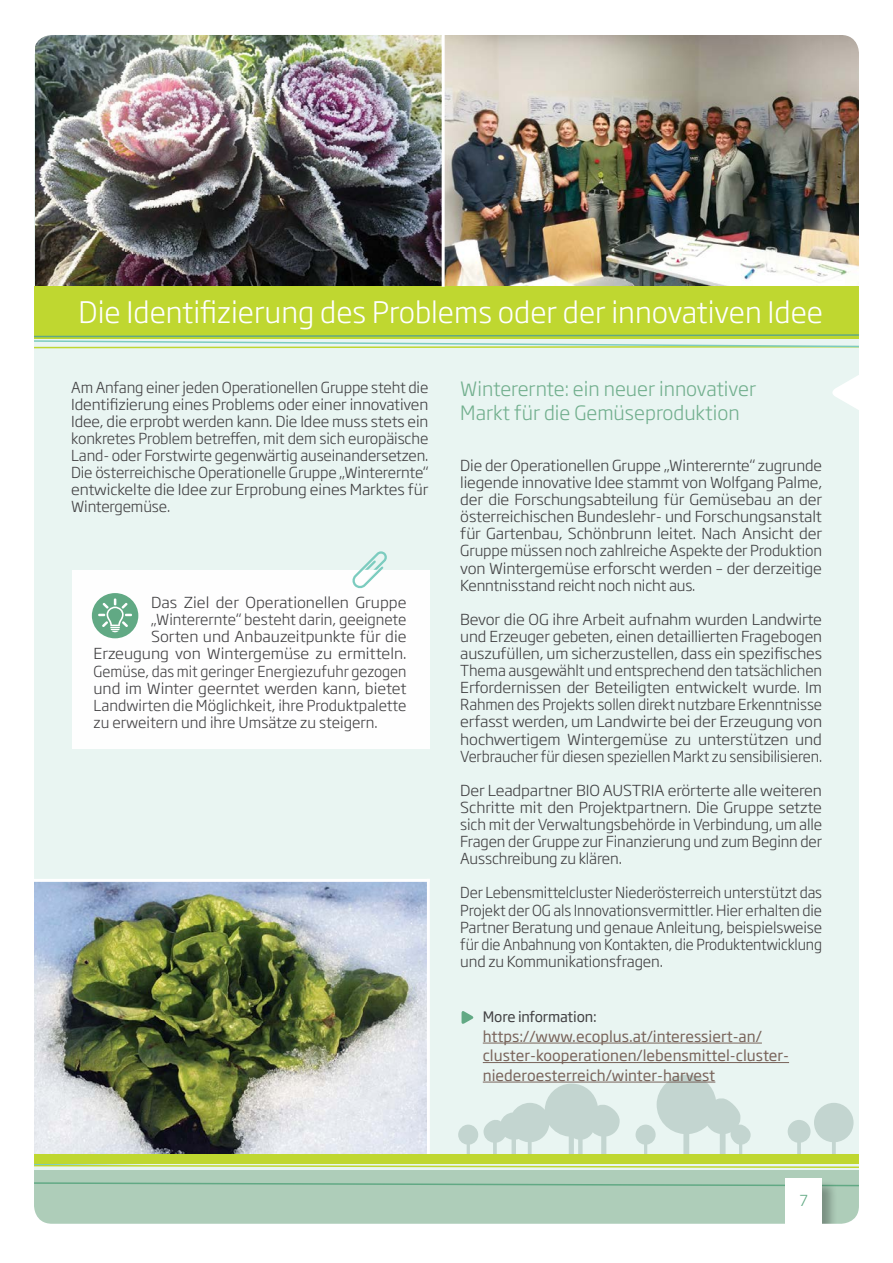
<style>
.page{position:relative;width:893px;height:1263px;background:#fff}
.page>*{position:absolute;margin:0;border:0;box-sizing:border-box;transform-origin:0 0}
.t1{font:300 29.25px "Soho Gothic Pro";color:#fff}
.t2{font:300 19.5px/23.4px "Soho Gothic Pro";color:#72af8e}
.t3{font:300 15px/17.1px "Soho Gothic Pro";letter-spacing:-.01em;color:#414042;text-align:justify}
.t4{font:300 15px/17.1px "Soho Gothic Pro";letter-spacing:-.01em;color:#414042;text-align:justify;scale:1.05 1}
.t5{font:15px/19.5px "Soho Gothic Std";color:#79645b}
.t6{font:300 15px "Soho Gothic Pro";letter-spacing:-.01em;color:#414042;scale:.96 1}
.t7{font:300 15px "Soho Gothic Pro";color:#61a984}
.t8{font:14.25px "Soho Gothic Pro";letter-spacing:-.01em;color:#414042}
</style>
<div class="page">
<img style="left:34px;top:35px;width:825px;height:1189px">
<h1 class="t1" style="left:79px;top:289px;width:746px">Die Identifizierung des Problems oder der innovativen Idee</h1>
<p class="t3" style="left:71px;top:378px;width:359px">Am Anfang einer jeden Operationellen Gruppe steht die Identifizierung eines Problems oder einer innovativen Idee, die erprobt werden kann. Die Idee muss stets ein konkretes Problem betreffen, mit dem sich europäische Land- oder Forstwirte gegenwärtig auseinandersetzen.<br>Die österreichische Operationelle Gruppe „Winterernte“ entwickelte die Idee zur Erprobung eines Marktes für Wintergemüse.</p>
<p class="t4" style="left:151px;top:593px;width:245px">Das Ziel der Operationellen Gruppe</p>
<p class="t3" style="left:151px;top:610px;width:257px">„Winterernte“ besteht darin, geeignete</p>
<p class="t4" style="left:151px;top:627px;width:245px">Sorten und Anbauzeitpunkte für die</p>
<p class="t4" style="left:94px;top:644px;width:300px">Erzeugung von Wintergemüse zu ermitteln.</p>
<p class="t6" style="left:94px;top:659px;width:328px">Gemüse, das mit geringer Energiezufuhr gezogen</p>
<p class="t4" style="left:94px;top:679px;width:300px">und im Winter geerntet werden kann, bietet</p>
<p class="t3" style="left:94px;top:696px;width:315px">Landwirten die Möglichkeit, ihre Produktpalette</p>
<p class="t3" style="left:94px;top:713px;width:286px">zu erweitern und ihre Umsätze zu steigern.</p>
<h2 class="t2" style="left:460px;top:376px;width:297px">Winterernte: ein neuer innovativer<br>Markt für die Gemüseproduktion</h2>
<p class="t3" style="left:460px;top:456px;width:363px">Die der Operationellen Gruppe „Winterernte“ zugrunde liegende innovative Idee stammt von Wolfgang Palme, der die Forschungsabteilung für Gemüsebau an der österreichischen Bundeslehr- und Forschungsanstalt für Gartenbau, Schönbrunn leitet. Nach Ansicht der Gruppe müssen noch zahlreiche Aspekte der Produktion von Wintergemüse erforscht werden – der derzeitige Kenntnisstand reicht noch nicht aus.</p>
<p class="t4" style="left:460px;top:610px;width:346px">Bevor die OG ihre Arbeit aufnahm wurden Landwirte und Erzeuger gebeten, einen detaillierten Fragebogen auszufüllen, um sicherzustellen, dass ein spezifisches Thema ausgewählt und entsprechend den tatsächlichen Erfordernissen der Beteiligten entwickelt wurde. Im Rahmen des Projekts sollen direkt nutzbare Erkenntnisse erfasst werden, um Landwirte bei der Erzeugung von hochwertigem Wintergemüse zu unterstützen und Verbraucher für diesen speziellen Markt zu sensibilisieren.</p>
<p class="t4" style="left:460px;top:781px;width:346px">Der Leadpartner BIO AUSTRIA erörterte alle weiteren Schritte mit den Projektpartnern. Die Gruppe setzte sich mit der Verwaltungsbehörde in Verbindung, um alle Fragen der Gruppe zur Finanzierung und zum Beginn der Ausschreibung zu klären.</p>
<p class="t3" style="left:460px;top:883px;width:363px">Der Lebensmittelcluster Niederösterreich unterstützt das Projekt der OG als Innovationsvermittler. Hier erhalten die Partner Beratung und genaue Anleitung, beispielsweise für die Anbahnung von Kontakten, die Produktentwicklung und zu Kommunikationsfragen.</p>
<p class="t8" style="left:483px;top:1006px;width:116px">More information:</p>
<p class="t5" style="left:483px;top:1026px;width:308px">https://www.ecoplus.at/interessiert-an/ cluster-kooperationen/lebensmittel-cluster&shy;niederoesterreich/winter-harvest</p>
<p class="t7" style="left:799px;top:1188px;width:10px">7</p>
</div>
